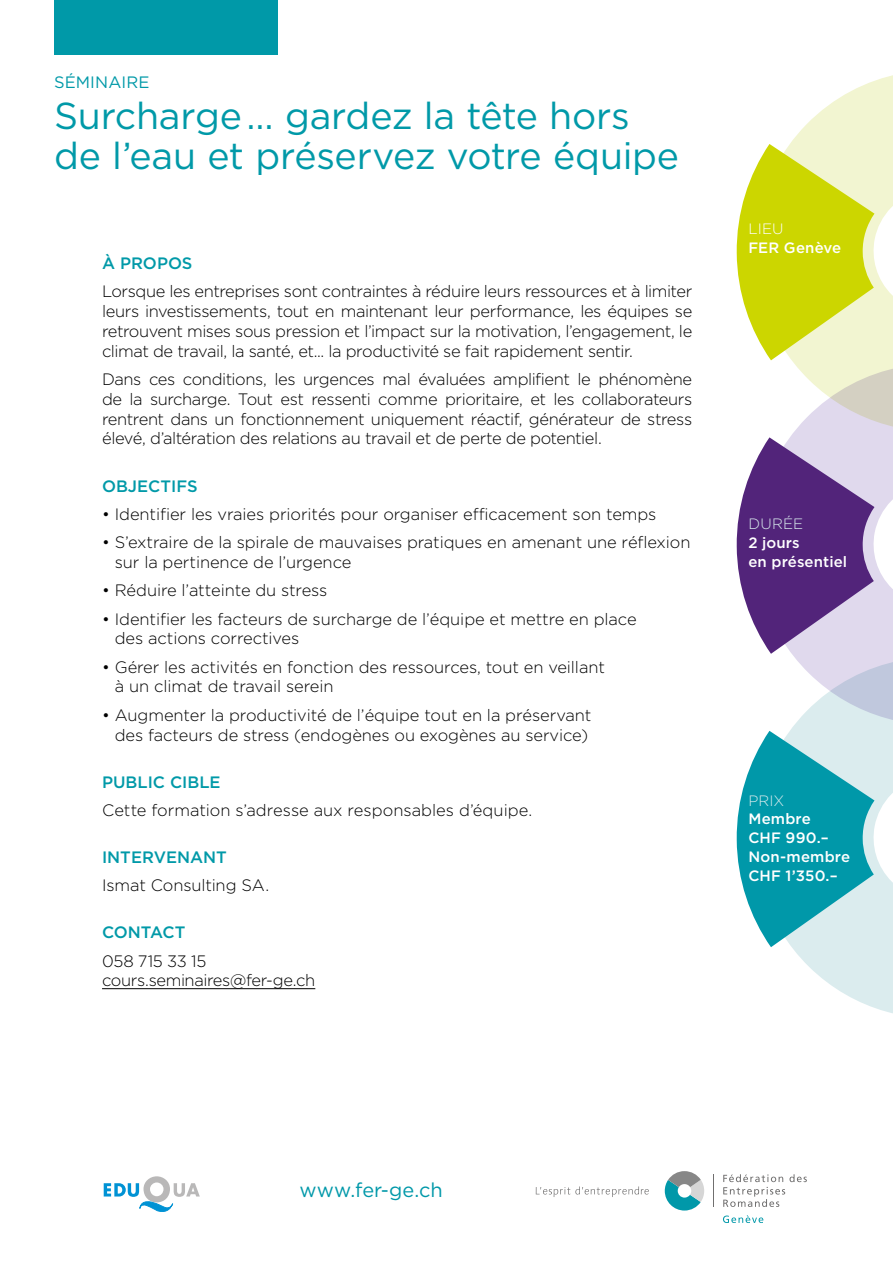
<style>
.page{position:relative;width:893px;height:1263px;background:#fff}
.page>*{position:absolute;margin:0;border:0;box-sizing:border-box;transform-origin:0 0}
.t1{font:37.5px/40.5px "Gotham HTF";letter-spacing:-.01em;color:#0099a8}
.t2{font:19.95px "Gotham HTF";color:#0098a9}
.t3{font:300 16.5px/19.8px "Gotham HTF";letter-spacing:-.005em;color:#000}
.t4{font:500 16.5px "Gotham HTF";color:#0099a8}
.t5{font:300 16.5px/19.8px "Gotham HTF";letter-spacing:-.025em;color:#000}
.t6{font:16.5px "Gotham HTF";letter-spacing:.01em;color:#0099a8}
.t7{font:500 15px/18.8px "Gotham HTF";letter-spacing:.01em;color:#fff}
.t8{font:300 15px "Gotham HTF";letter-spacing:.01em;color:#d9ebed}
.t9{font:300 15px "Gotham HTF";color:#fff}
</style>
<div class="page">
<hr style="left:102px;top:988px;width:213px;height:1px;background:#000">
<div style="left:54px;top:0;width:224px;height:54px;background:#0099a8"></div>
<svg style="left:790px;top:726px;width:103px;height:288px;fill:#dbecee"></svg>
<svg style="left:736px;top:731px;width:138px;height:216px;background:#4fb6c2"></svg>
<svg style="left:790px;top:433px;width:103px;height:293px"></svg>
<svg style="left:736px;top:437px;width:138px;height:217px;background:#8666a3"></svg>
<svg style="left:770px;top:75px;width:123px;height:358px"></svg>
<svg style="left:736px;top:144px;width:138px;height:216px;background:#dae14c"></svg>
<svg style="left:723px;top:1215px;width:40px;height:8px"></svg>
<svg style="left:665px;top:1171px;width:39px;height:39px"></svg>
<svg style="left:723px;top:1174px;width:84px;height:33px"></svg>
<hr style="left:713px;top:1175px;width:1px;height:32px;background:#706f6f">
<svg style="left:536px;top:1186px;width:113px;height:11px"></svg>
<svg style="left:104px;top:1176px;width:96px;height:36px"></svg>
<p class="t6" style="left:54px;top:73px;width:97px">SÉMINAIRE</p>
<h1 class="t1" style="left:54px;top:95px;width:627px">Surcharge… gardez la tête hors de l’eau et préservez votre équipe</h1>
<p class="t4" style="left:102px;top:254px;width:92px">À PROPOS</p>
<p class="t3" style="left:102px;top:281px;width:592px;text-align:justify">Lorsque les entreprises sont contraintes à réduire leurs ressources et à limiter leurs investissements, tout en maintenant leur performance, les équipes se retrouvent mises sous pression et l’impact sur la motivation, l’engagement, le climat de travail, la santé, et... la productivité se fait rapidement sentir.</p>
<p class="t3" style="left:102px;top:369px;width:592px;text-align:justify">Dans ces conditions, les urgences mal évaluées amplifient le phénomène de la surcharge. Tout est ressenti comme prioritaire, et les collaborateurs rentrent dans un fonctionnement uniquement réactif, générateur de stress élevé, d’altération des relations au travail et de perte de potentiel.</p>
<p class="t4" style="left:102px;top:476px;width:97px">OBJECTIFS</p>
<p class="t3" style="left:102px;top:504px;width:556px">• Identifier les vraies priorités pour organiser efficacement son temps</p>
<p class="t3" style="left:115px;top:532px;width:577px;text-indent:-13px">• S’extraire de la spirale de mauvaises pratiques en amenant une réflexion sur la pertinence de l’urgence</p>
<p class="t3" style="left:102px;top:580px;width:227px">• Réduire l’atteinte du stress</p>
<p class="t3" style="left:115px;top:609px;width:523px;text-indent:-13px">• Identifier les facteurs de surcharge de l’équipe et mettre en place des actions correctives</p>
<p class="t3" style="left:115px;top:657px;width:492px;text-indent:-13px">• Gérer les activités en fonction des ressources, tout en veillant à un climat de travail serein</p>
<p class="t3" style="left:102px;top:705px;width:491px;text-align:center">• Augmenter la productivité de l’équipe tout en la préservant des facteurs de stress (endogènes ou exogènes au service)</p>
<p class="t4" style="left:102px;top:772px;width:120px">PUBLIC CIBLE</p>
<p class="t3" style="left:102px;top:800px;width:432px">Cette formation s’adresse aux responsables d’équipe.</p>
<p class="t4" style="left:102px;top:848px;width:126px">INTERVENANT</p>
<p class="t3" style="left:102px;top:875px;width:169px">Ismat Consulting SA.</p>
<p class="t4" style="left:102px;top:923px;width:85px">CONTACT</p>
<p class="t5" style="left:102px;top:951px;width:215px">058 715 33 15 cours.seminaires@fer-ge.ch</p>
<p class="t9" style="left:748px;top:220px;width:37px">LIEU</p>
<p class="t7" style="left:748px;top:237px;width:94px">FER Genève</p>
<p class="t8" style="left:748px;top:516px;width:56px">DURÉE</p>
<p class="t7" style="left:748px;top:533px;width:100px">2 jours<br>en présentiel</p>
<p class="t8" style="left:748px;top:792px;width:38px">PRIX</p>
<p class="t7" style="left:748px;top:809px;width:103px">Membre<br>CHF 990.–<br>Non-membre<br>CHF 1’350.–</p>
<p class="t2" style="left:299px;top:1179px;width:145px">www.fer-ge.ch</p>
</div>
